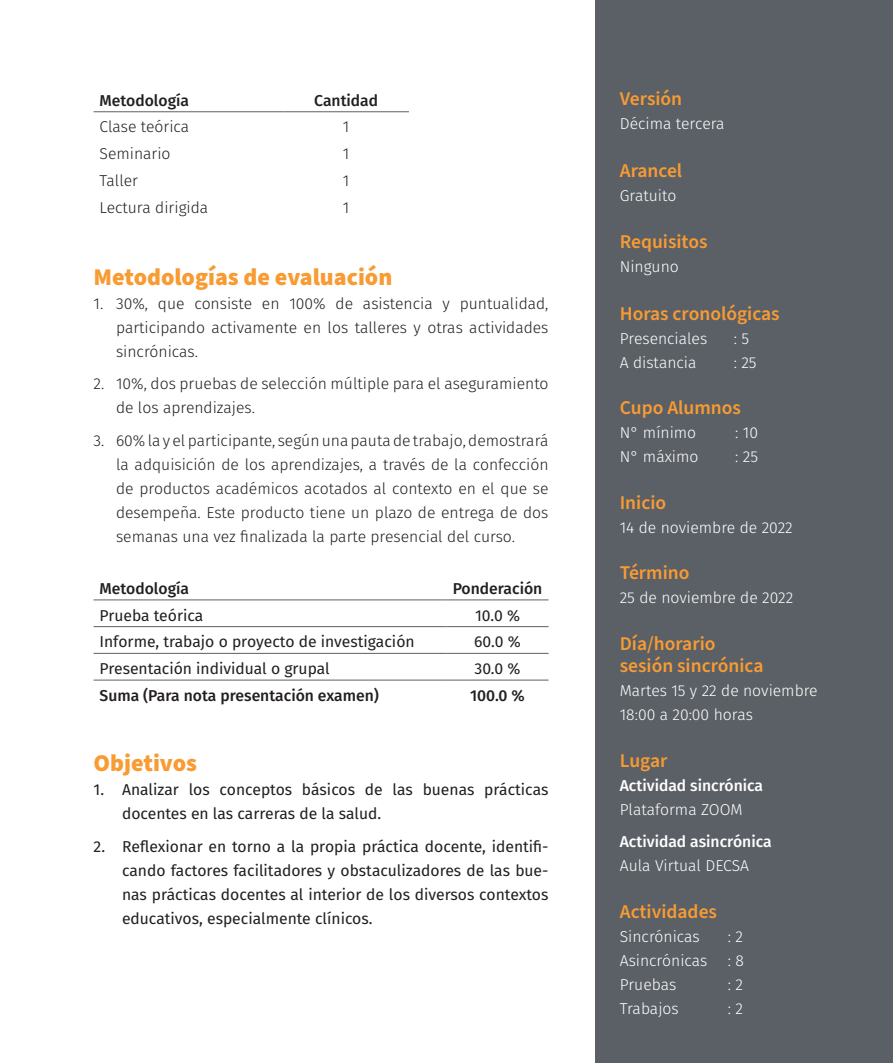
<style>
.page{position:relative;width:893px;height:1063px;background:#fff}
.page>*{position:absolute;margin:0;border:0;box-sizing:border-box;transform-origin:0 0}
.t1{font:900 24px "Source Sans Pro";color:#f89b33}
.t2{font:600 19.5px "Source Sans Pro";color:#f89b33}
.tabulacion{font:300 15.75px/24px "Fira Sans";color:#231f20;text-align:justify}
.t3{font:15.75px/24px "Fira Sans";color:#231f20}
.t4{font:300 15.75px "Fira Sans";color:#fff}
.t5{font:500 15.75px "Fira Sans";color:#231f20}
.t6{font:500 15.75px "Fira Sans";color:#fff}
</style>
<div class="page">
<hr style="left:94px;top:111px;width:189px;height:1px;background:#5b6066">
<hr style="left:283px;top:111px;width:126px;height:1px;background:#5b6066">
<hr style="left:94px;top:626px;width:352px;height:1px;background:#5b6066">
<hr style="left:446px;top:626px;width:103px;height:1px;background:#5b6066">
<hr style="left:94px;top:653px;width:352px;height:1px;background:#5b6066">
<hr style="left:446px;top:653px;width:103px;height:1px;background:#5b6066">
<hr style="left:94px;top:680px;width:352px;height:1px;background:#5b6066">
<hr style="left:446px;top:680px;width:103px;height:1px;background:#5b6066">
<hr style="left:94px;top:600px;width:352px;height:1px;background:#5b6066">
<hr style="left:446px;top:600px;width:103px;height:1px;background:#5b6066">
<div style="left:595px;top:0;width:298px;height:1063px;background:#5b6066"></div>
<p class="t5" style="left:100px;top:88px;width:91px">Metodología</p>
<p class="t5" style="left:314px;top:88px;width:65px">Cantidad</p>
<p class="tabulacion" style="left:100px;top:115px;width:91px">Clase teórica</p>
<p class="tabulacion" style="left:343px;top:115px;width:8px">1</p>
<p class="tabulacion" style="left:100px;top:142px;width:73px">Seminario</p>
<p class="tabulacion" style="left:343px;top:142px;width:8px">1</p>
<p class="tabulacion" style="left:100px;top:168px;width:40px">Taller</p>
<p class="tabulacion" style="left:343px;top:168px;width:8px">1</p>
<p class="tabulacion" style="left:100px;top:195px;width:110px">Lectura dirigida</p>
<p class="tabulacion" style="left:343px;top:195px;width:8px">1</p>
<p class="t1" style="left:94px;top:260px;width:300px">Metodologías de evaluación</p>
<p class="tabulacion" style="left:116px;top:291px;width:434px;text-indent:-22px">1. 30%, que consiste en 100% de asistencia y puntualidad, participando activamente en los talleres y otras actividades sincrónicas.</p>
<p class="tabulacion" style="left:116px;top:372px;width:434px;text-indent:-22px">2. 10%, dos pruebas de selección múltiple para el aseguramiento de los aprendizajes.</p>
<p class="tabulacion" style="left:116px;top:428px;width:434px;text-indent:-22px">3. 60% la y el participante, según una pauta de trabajo, demostrará la adquisición de los aprendizajes, a través de la confección de productos académicos acotados al contexto en el que se desempeña. Este producto tiene un plazo de entrega de dos semanas una vez finalizada la parte presencial del curso.</p>
<p class="t5" style="left:100px;top:576px;width:91px">Metodología</p>
<p class="t5" style="left:453px;top:576px;width:91px">Ponderación</p>
<p class="t3" style="left:100px;top:603px;width:105px">Prueba teórica</p>
<p class="t3" style="left:475px;top:603px;width:46px">10.0 %</p>
<p class="t3" style="left:100px;top:629px;width:317px">Informe, trabajo o proyecto de investigación</p>
<p class="t3" style="left:474px;top:629px;width:48px">60.0 %</p>
<p class="t3" style="left:100px;top:656px;width:232px">Presentación individual o grupal</p>
<p class="t3" style="left:474px;top:656px;width:48px">30.0 %</p>
<p class="t5" style="left:100px;top:683px;width:281px">Suma (Para nota presentación examen)</p>
<p class="t5" style="left:470px;top:683px;width:56px">100.0 %</p>
<p class="t1" style="left:94px;top:747px;width:105px">Objetivos</p>
<p class="t3" style="left:122px;top:777px;width:428px;text-indent:-28px">1. Analizar los conceptos básicos de las buenas prácticas docentes en las carreras de la salud.</p>
<p class="t3" style="left:122px;top:834px;width:428px;text-align:justify;text-indent:-28px">2. Reflexionar en torno a la propia práctica docente, identifi&shy;cando factores facilitadores y obstaculizadores de las bue&shy;nas prácticas docentes al interior de los diversos contextos educativos, especialmente clínicos.</p>
<p class="t2" style="left:620px;top:86px;width:64px">Versión</p>
<p class="t4" style="left:620px;top:112px;width:106px">Décima tercera</p>
<p class="t2" style="left:620px;top:158px;width:64px">Arancel</p>
<p class="t4" style="left:620px;top:184px;width:58px">Gratuito</p>
<p class="t2" style="left:620px;top:228px;width:89px">Requisitos</p>
<p class="t4" style="left:620px;top:255px;width:61px">Ninguno</p>
<p class="t2" style="left:620px;top:300px;width:161px">Horas cronológicas</p>
<p class="t4" style="left:620px;top:327px;width:89px">Presenciales</p>
<p class="t4" style="left:734px;top:327px;width:17px">: 5</p>
<p class="t4" style="left:620px;top:351px;width:78px">A distancia</p>
<p class="t4" style="left:734px;top:351px;width:24px">: 25</p>
<p class="t2" style="left:620px;top:395px;width:123px">Cupo Alumnos</p>
<p class="t4" style="left:620px;top:421px;width:78px">N° mínimo</p>
<p class="t4" style="left:735px;top:421px;width:24px">: 10</p>
<p class="t4" style="left:620px;top:445px;width:80px">N° máximo</p>
<p class="t4" style="left:735px;top:445px;width:24px">: 25</p>
<p class="t2" style="left:620px;top:489px;width:48px">Inicio</p>
<p class="t4" style="left:620px;top:516px;width:174px">14 de noviembre de 2022</p>
<p class="t2" style="left:620px;top:560px;width:71px">Término</p>
<p class="t4" style="left:620px;top:586px;width:175px">25 de noviembre de 2022</p>
<p class="t2" style="left:620px;top:630px;width:97px">Día/horario</p>
<p class="t2" style="left:620px;top:653px;width:145px">sesión sincrónica</p>
<p class="t4" style="left:620px;top:679px;width:199px">Martes 15 y 22 de noviembre</p>
<p class="t4" style="left:620px;top:703px;width:135px">18:00 a 20:00 horas</p>
<p class="t2" style="left:620px;top:747px;width:49px">Lugar</p>
<p class="t6" style="left:620px;top:772px;width:145px">Actividad sincrónica</p>
<p class="t4" style="left:620px;top:798px;width:124px">Plataforma ZOOM</p>
<p class="t6" style="left:620px;top:829px;width:153px">Actividad asincrónica</p>
<p class="t4" style="left:620px;top:854px;width:131px">Aula Virtual DECSA</p>
<p class="t2" style="left:620px;top:898px;width:99px">Actividades</p>
<p class="t4" style="left:620px;top:925px;width:82px">Sincrónicas</p>
<p class="t4" style="left:728px;top:925px;width:17px">: 2</p>
<p class="t4" style="left:620px;top:949px;width:89px">Asincrónicas</p>
<p class="t4" style="left:728px;top:949px;width:18px">: 8</p>
<p class="t4" style="left:620px;top:973px;width:58px">Pruebas</p>
<p class="t4" style="left:728px;top:973px;width:17px">: 2</p>
<p class="t4" style="left:620px;top:997px;width:60px">Trabajos</p>
<p class="t4" style="left:728px;top:997px;width:17px">: 2</p>
</div>
